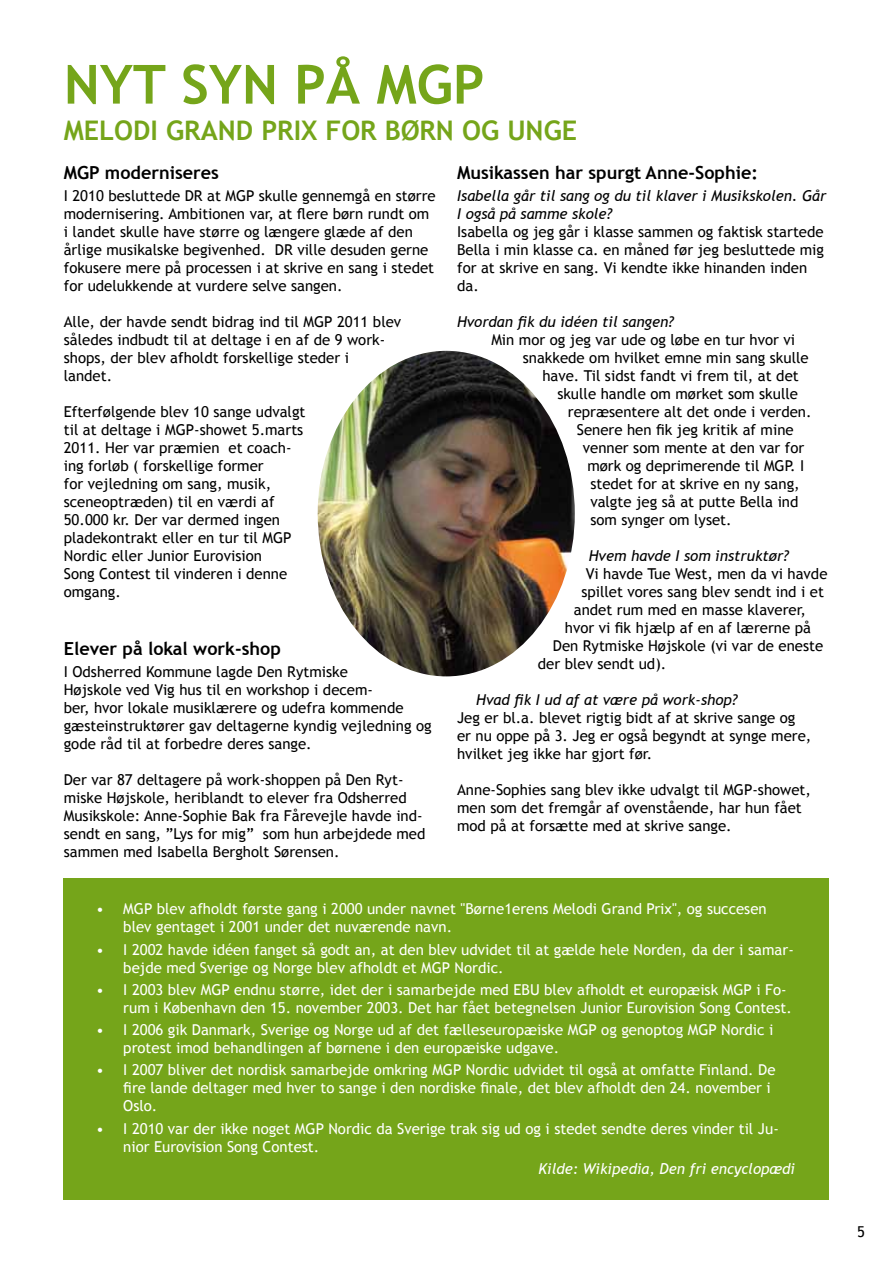
<style>
.page{position:relative;width:893px;height:1263px;background:#fff}
.page>*{position:absolute;margin:0;border:0;box-sizing:border-box;transform-origin:0 0}
.t1{font:700 54px "Trebuchet MS";color:#75a51a}
.t2{font:700 27px "Trebuchet MS";color:#75a51a}
.t3{font:700 18px "Trebuchet MS";color:#000}
.t4{font:15px/18px "Trebuchet MS";color:#000}
.t5{font:15px/18px "Trebuchet MS";color:#fff}
.t6{font:italic 15px/18px "Trebuchet MS";color:#000}
.t7{font:italic 15px "Trebuchet MS";color:#fff}
</style>
<div class="page">
<div style="left:64px;top:878px;width:765px;height:321px;background:#75a51a"></div>
<img style="left:318px;top:351px;width:257px;height:325px">
<h1 class="t1" style="left:64px;top:51px;width:386px">Nyt syn på MGP</h1>
<h2 class="t2" style="left:64px;top:114px;width:515px">Melodi Grand Prix for børn og unge</h2>
<p class="t3" style="left:64px;top:161px;width:157px">MGP moderniseres</p>
<p class="t4" style="left:64px;top:187px;width:373px">I 2010 besluttede DR at MGP skulle gennemgå en større modernisering. Ambitionen var, at flere børn rundt om i landet skulle have større og længere glæde af den årlige musikalske begivenhed. DR ville desuden gerne fokusere mere på processen i at skrive en sang i stedet for udelukkende at vurdere selve sangen.</p>
<p class="t4" style="left:64px;top:313px;width:339px">Alle, der havde sendt bidrag ind til MGP 2011 blev således indbudt til at deltage i en af de 9 work&shy;shops, der blev afholdt forskellige steder i landet.</p>
<p class="t4" style="left:64px;top:403px;width:243px">Efterfølgende blev 10 sange udvalgt til at deltage i MGP-showet 5.marts<br>2011. Her var præmien et coach&shy;ing forløb ( forskellige former<br>for vejledning om sang, musik, sceneoptræden) til en værdi af<br>50.000 kr. Der var dermed ingen pladekontrakt eller en tur til MGP<br>Nordic eller Junior Eurovision<br>Song Contest til vinderen i denne omgang.</p>
<p class="t3" style="left:457px;top:161px;width:302px">Musikassen har spurgt Anne-Sophie:</p>
<p class="t6" style="left:457px;top:187px;width:371px">Isabella går til sang og du til klaver i Musikskolen. Går<br>I også på samme skole?</p>
<p class="t4" style="left:457px;top:223px;width:368px">Isabella og jeg går i klasse sammen og faktisk startede Bella i min klasse ca. en måned før jeg besluttede mig for at skrive en sang. Vi kendte ikke hinanden inden da.</p>
<p class="t6" style="left:457px;top:313px;width:218px">Hvordan fik du idéen til sangen?</p>
<p class="t4" style="left:491px;top:331px;width:305px">Min mor og jeg var ude og løbe en tur hvor vi</p>
<p class="t4" style="left:523px;top:349px;width:287px">snakkede om hvilket emne min sang skulle</p>
<p class="t4" style="left:542px;top:367px;width:258px">have. Til sidst fandt vi frem til, at det</p>
<p class="t4" style="left:557px;top:385px;width:242px">skulle handle om mørket som skulle</p>
<p class="t4" style="left:568px;top:403px;width:245px">repræsentere alt det onde i verden.</p>
<p class="t4" style="left:577px;top:421px;width:218px">Senere hen fik jeg kritik af mine</p>
<p class="t4" style="left:583px;top:439px;width:223px">venner som mente at den var for</p>
<p class="t4" style="left:587px;top:457px;width:219px">mørk og deprimerende til MGP. I</p>
<p class="t4" style="left:590px;top:475px;width:211px">stedet for at skrive en ny sang,</p>
<p class="t4" style="left:590px;top:493px;width:210px">valgte jeg så at putte Bella ind</p>
<p class="t4" style="left:590px;top:511px;width:143px">som synger om lyset.</p>
<p class="t6" style="left:589px;top:547px;width:201px">Hvem havde I som instruktør?</p>
<p class="t4" style="left:586px;top:565px;width:243px">Vi havde Tue West, men da vi havde</p>
<p class="t4" style="left:581px;top:583px;width:244px">spillet vores sang blev sendt ind i et</p>
<p class="t4" style="left:574px;top:601px;width:234px">andet rum med en masse klaverer,</p>
<p class="t4" style="left:565px;top:619px;width:248px">hvor vi fik hjælp af en af lærerne på</p>
<p class="t4" style="left:553px;top:637px;width:272px">Den Rytmiske Højskole (vi var de eneste</p>
<p class="t4" style="left:538px;top:655px;width:130px">der blev sendt ud).</p>
<p class="t6" style="left:476px;top:691px;width:262px">Hvad fik I ud af at være på work-shop?</p>
<p class="t4" style="left:457px;top:709px;width:356px">Jeg er bl.a. blevet rigtig bidt af at skrive sange og er nu oppe på 3. Jeg er også begyndt at synge mere, hvilket jeg ikke har gjort før.</p>
<p class="t4" style="left:457px;top:781px;width:355px">Anne-Sophies sang blev ikke udvalgt til MGP-showet, men som det fremgår af ovenstående, har hun fået mod på at forsætte med at skrive sange.</p>
<p class="t3" style="left:64px;top:637px;width:219px">Elever på lokal work-shop</p>
<p class="t4" style="left:64px;top:663px;width:369px">I Odsherred Kommune lagde Den Rytmiske<br>Højskole ved Vig hus til en workshop i decem-<br>ber, hvor lokale musiklærere og udefra kommende gæsteinstruktører gav deltagerne kyndig vejledning og gode råd til at forbedre deres sange.</p>
<p class="t4" style="left:64px;top:771px;width:363px">Der var 87 deltagere på work-shoppen på Den Ryt&shy;miske Højskole, heriblandt to elever fra Odsherred Musikskole: Anne-Sophie Bak fra Fårevejle havde ind&shy;sendt en sang, ”Lys for mig” som hun arbejdede med sammen med Isabella Bergholt Sørensen.</p>
<p class="t5" style="left:123px;top:900px;width:645px;text-indent:-27px">• MGP blev afholdt første gang i 2000 under navnet "Børne1erens Melodi Grand Prix", og succesen blev gentaget i 2001 under det nuværende navn.</p>
<p class="t5" style="left:123px;top:940px;width:672px;text-indent:-27px">• I 2002 havde idéen fanget så godt an, at den blev udvidet til at gælde hele Norden, da der i samar&shy;bejde med Sverige og Norge blev afholdt et MGP Nordic.</p>
<p class="t5" style="left:123px;top:981px;width:670px;text-indent:-27px">• I 2003 blev MGP endnu større, idet der i samarbejde med EBU blev afholdt et europæisk MGP i Fo&shy;rum i København den 15. november 2003. Det har fået betegnelsen Junior Eurovision Song Contest.</p>
<p class="t5" style="left:123px;top:1021px;width:652px;text-indent:-27px">• I 2006 gik Danmark, Sverige og Norge ud af det fælleseuropæiske MGP og genoptog MGP Nordic i protest imod behandlingen af børnene i den europæiske udgave.</p>
<p class="t5" style="left:123px;top:1061px;width:654px;text-indent:-27px">• I 2007 bliver det nordisk samarbejde omkring MGP Nordic udvidet til også at omfatte Finland. De fire lande deltager med hver to sange i den nordiske finale, det blev afholdt den 24. november i<br>Oslo.</p>
<p class="t5" style="left:123px;top:1119px;width:657px;text-indent:-27px">• I 2010 var der ikke noget MGP Nordic da Sverige trak sig ud og i stedet sendte deres vinder til Ju&shy;nior Eurovision Song Contest.</p>
<p class="t7" style="left:538px;top:1160px;width:258px">Kilde: Wikipedia, Den fri encyclopædi</p>
<p class="t4" style="left:857px;top:1222px;width:9px">5</p>
</div>
